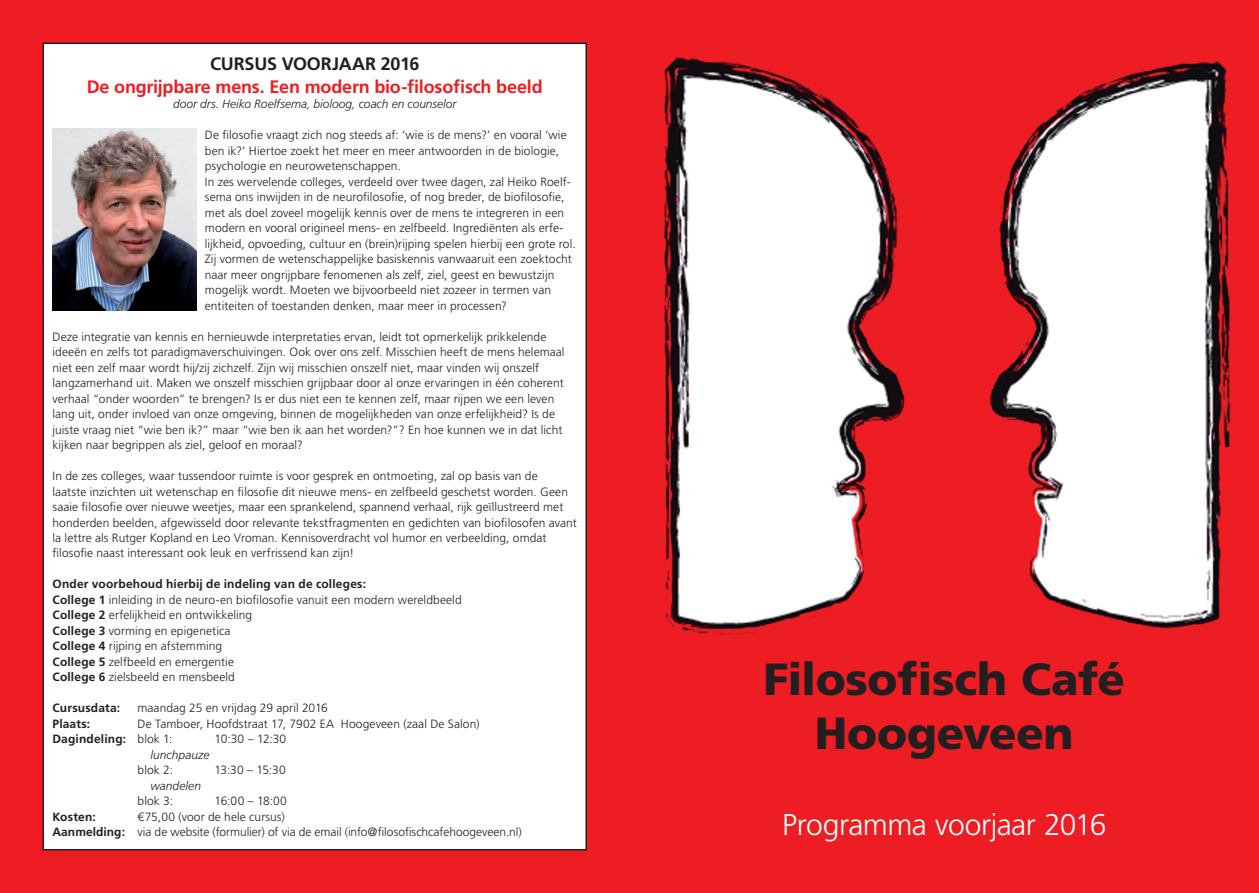
<style>
.page{position:relative;width:1259px;height:893px;background:#ee1d23}
.page>*{position:absolute;margin:0;border:0;box-sizing:border-box;transform-origin:0 0}
.t1{font:900 45px/54px "Frutiger LT Std";letter-spacing:-.01em;color:#231f20;text-align:center}
.t2{font:300 30px "Frutiger LT Std";letter-spacing:-.015em;color:#fff}
.t3{font:700 18px "Frutiger LT Std";letter-spacing:-.01em;color:#ee1d23}
.t4{font:700 18px "Frutiger LT Std";letter-spacing:-.01em;color:#231f20}
.t5{font:300 12px/15.5px "Frutiger LT Std";letter-spacing:.005em;color:#231f20}
.t6{font:700 12px "Frutiger LT Std";letter-spacing:.015em;color:#231f20}
.t7{font:italic 300 12px "Frutiger LT Std";color:#231f20}
.s1{font-weight:700}
.s2{font-weight:300}
</style>
<div class="page">
<img style="left:663px;top:57px;width:568px;height:578px">
<div style="left:43px;top:43px;width:543px;height:807px;background:#fff"></div>
<img style="left:52px;top:128px;width:144px;height:182px">
<p class="t4" style="left:210px;top:53px;width:211px">CURSUS VOORJAAR 2016</p>
<p class="t3" style="left:87px;top:76px;width:457px">De ongrijpbare mens. Een modern bio-filosofisch beeld</p>
<p class="t7" style="left:173px;top:97px;width:285px">door drs. Heiko Roelfsema, bioloog, coach en counselor</p>
<p class="t5" style="left:205px;top:128px;width:363px">De filosofie vraagt zich nog steeds af: ‘wie is de mens?’ en vooral ‘wie ben ik?’ Hiertoe zoekt het meer en meer antwoorden in de biologie, psychologie en neurowetenschappen.</p>
<p class="t5" style="left:205px;top:174px;width:372px">In zes wervelende colleges, verdeeld over twee dagen, zal Heiko Roelf&shy;sema ons inwijden in de neurofilosofie, of nog breder, de biofilosofie, met als doel zoveel mogelijk kennis over de mens te integreren in een modern en vooral origineel mens- en zelfbeeld. Ingrediënten als erfe&shy;lijkheid, opvoeding, cultuur en (brein)rijping spelen hierbij een grote rol.<br>Zij vormen de wetenschappelijke basiskennis vanwaaruit een zoektocht naar meer ongrijpbare fenomenen als zelf, ziel, geest en bewustzijn mogelijk wordt. Moeten we bijvoorbeeld niet zozeer in termen van entiteiten of toestanden denken, maar meer in processen?</p>
<p class="t5" style="left:52px;top:329px;width:513px">Deze integratie van kennis en hernieuwde interpretaties ervan, leidt tot opmerkelijk prikkelende ideeën en zelfs tot paradigmaverschuivingen. Ook over ons zelf. Misschien heeft de mens helemaal niet een zelf maar wordt hij/zij zichzelf. Zijn wij misschien onszelf niet, maar vinden wij onszelf langzamerhand uit. Maken we onszelf misschien grijpbaar door al onze ervaringen in één coherent verhaal “onder woorden” te brengen? Is er dus niet een te kennen zelf, maar rijpen we een leven lang uit, onder invloed van onze omgeving, binnen de mogelijkheden van onze erfelijkheid? Is de juiste vraag niet “wie ben ik?” maar “wie ben ik aan het worden?”? En hoe kunnen we in dat licht kijken naar begrippen als ziel, geloof en moraal?</p>
<p class="t5" style="left:52px;top:468px;width:526px">In de zes colleges, waar tussendoor ruimte is voor gesprek en ontmoeting, zal op basis van de<br>laatste inzichten uit wetenschap en filosofie dit nieuwe mens- en zelfbeeld geschetst worden. Geen saaie filosofie over nieuwe weetjes, maar een sprankelend, spannend verhaal, rijk geïllustreerd met honderden beelden, afgewisseld door relevante tekstfragmenten en gedichten van biofilosofen avant la lettre als Rutger Kopland en Leo Vroman. Kennisoverdracht vol humor en verbeelding, omdat filosofie naast interessant ook leuk en verfrissend kan zijn!</p>
<p class="t6" style="left:52px;top:577px;width:315px">Onder voorbehoud hierbij de indeling van de colleges:</p>
<p class="t5" style="left:52px;top:592px;width:411px"><span class="s1">College 1</span> inleiding in de neuro-en biofilosofie vanuit een modern wereldbeeld</p>
<p class="t5" style="left:52px;top:608px;width:201px"><span class="s1">College 2</span> erfelijkheid en ontwikkeling</p>
<p class="t5" style="left:52px;top:623px;width:180px"><span class="s1">College 3</span> vorming en epigenetica</p>
<p class="t5" style="left:52px;top:639px;width:171px"><span class="s1">College 4</span> rijping en afstemming</p>
<p class="t5" style="left:52px;top:654px;width:183px"><span class="s1">College 5</span> zelfbeeld en emergentie</p>
<p class="t5" style="left:52px;top:670px;width:184px"><span class="s1">College 6</span> zielsbeeld en mensbeeld</p>
<p class="t6" style="left:52px;top:701px;width:69px">Cursusdata:</p>
<p class="t5" style="left:138px;top:701px;width:192px">maandag 25 en vrijdag 29 april 2016</p>
<p class="t6" style="left:52px;top:717px;width:39px">Plaats:</p>
<p class="t5" style="left:138px;top:716px;width:343px">De Tamboer, Hoofdstraat 17, 7902 EA Hoogeveen (zaal De Salon)</p>
<p class="t6" style="left:52px;top:732px;width:122px">Dagindeling: <span class="s2">blok 1:</span></p>
<p class="t5" style="left:214px;top:732px;width:73px">10:30 – 12:30</p>
<p class="t7" style="left:150px;top:748px;width:61px">lunchpauze</p>
<p class="t5" style="left:138px;top:763px;width:37px">blok 2:</p>
<p class="t5" style="left:214px;top:763px;width:73px">13:30 – 15:30</p>
<p class="t7" style="left:150px;top:779px;width:52px">wandelen</p>
<p class="t5" style="left:138px;top:793px;width:37px">blok 3:</p>
<p class="t5" style="left:214px;top:793px;width:74px">16:00 – 18:00</p>
<p class="t6" style="left:52px;top:809px;width:45px">Kosten:</p>
<p class="t5" style="left:138px;top:809px;width:149px">€75,00 (voor de hele cursus)</p>
<p class="t5" style="left:52px;top:824px;width:471px"><span class="s1">Aanmelding:</span> via de website (formulier) of via de email (info@filosofischcafehoogeveen.nl)</p>
<p class="t1" style="left:763px;top:652px;width:363px">Filosofisch Café<br>Hoogeveen</p>
<p class="t2" style="left:782px;top:808px;width:326px">Programma voorjaar 2016</p>
</div>
